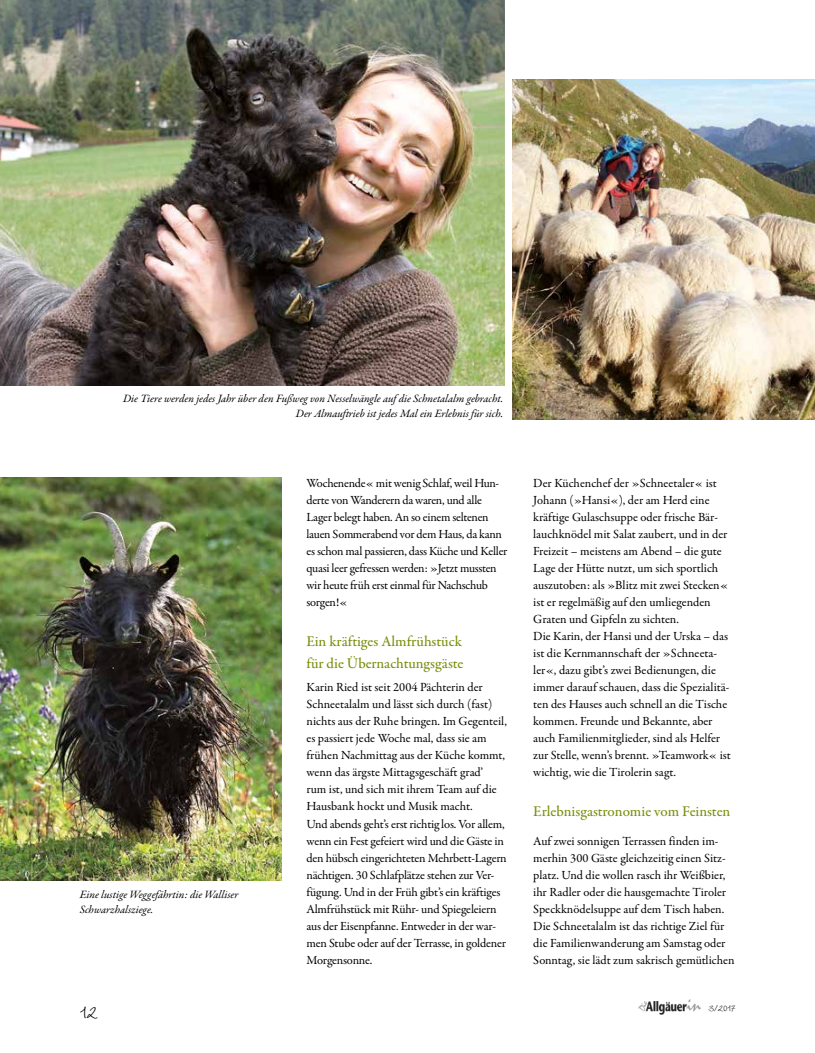
<style>
.page{position:relative;width:815px;height:1053px;background:#fff}
.page>*{position:absolute;margin:0;border:0;box-sizing:border-box;transform-origin:0 0}
.t1{font:25px "Wiesbaden Swing";color:#000}
.t2{font:500 15px/22.5px "Garamond Premr Pro";letter-spacing:-.005em;color:#798e0b}
.t3{font:12.5px/17px "Garamond Premr Pro";letter-spacing:-.005em;color:#000}
.t4{font:12.5px/17px "Garamond Premr Pro";letter-spacing:-.025em;color:#000}
.t5{font:12.5px "Wiesbaden Swing";color:#000}
.t6{font:italic 11.25px/15px "Garamond Premr Pro";letter-spacing:-.005em;color:#000}
</style>
<div class="page">
<img style="left:638px;top:999px;width:63px;height:14px">
<img style="left:0;top:0;width:505px;height:385px">
<img style="left:512px;top:79px;width:303px;height:340px">
<img style="left:0;top:477px;width:282px;height:403px">
<p class="t6" style="left:123px;top:392px;width:382px;text-align:right">Die Tiere werden jedes Jahr über den Fußweg von Nesselwängle auf die Schnetalalm gebracht.<br>Der Almauftrieb ist jedes Mal ein Erlebnis für sich.</p>
<p class="t6" style="left:80px;top:887px;width:160px">Eine lustige Weggefährtin: die Walliser<br>Schwarzhalsziege.</p>
<p class="t4" style="left:306px;top:475px;width:202px">Wochenende« mit wenig Schlaf, weil Hun&shy;derte von Wanderern da waren, und alle Lager belegt haben. An so einem seltenen lauen Sommerabend vor dem Haus, da kann es schon mal passieren, dass Küche und Keller quasi leer gefressen werden: »Jetzt mussten wir heute früh erst einmal für Nachschub sorgen!«</p>
<p class="t2" style="left:306px;top:630px;width:159px">Ein kräftiges Almfrühstück für die Übernachtungsgäste</p>
<p class="t3" style="left:306px;top:679px;width:202px">Karin Ried ist seit 2004 Pächterin der Schneetalalm und lässt sich durch (fast) nichts aus der Ruhe bringen. Im Gegenteil, es passiert jede Woche mal, dass sie am frühen Nachmittag aus der Küche kommt, wenn das ärgste Mittagsgeschäft grad’<br>rum ist, und sich mit ihrem Team auf die Hausbank hockt und Musik macht.<br>Und abends geht’s erst richtig los. Vor allem, wenn ein Fest gefeiert wird und die Gäste in den hübsch eingerichteten Mehrbett-Lagern nächtigen. 30 Schlafplätze stehen zur Ver&shy;fügung. Und in der Früh gibt’s ein kräftiges Almfrühstück mit Rühr- und Spiegeleiern aus der Eisenpfanne. Entweder in der war&shy;men Stube oder auf der Terrasse, in goldener Morgensonne.</p>
<p class="t3" style="left:533px;top:475px;width:199px">Der Küchenchef der »Schneetaler« ist Johann (»Hansi«), der am Herd eine kräftige Gulaschsuppe oder frische Bär&shy;lauchknödel mit Salat zaubert, und in der Freizeit – meistens am Abend – die gute Lage der Hütte nutzt, um sich sportlich auszutoben: als »Blitz mit zwei Stecken« ist er regelmäßig auf den umliegenden Graten und Gipfeln zu sichten.<br>Die Karin, der Hansi und der Urska – das ist die Kernmannschaft der »Schneeta&shy;ler«, dazu gibt’s zwei Bedienungen, die immer darauf schauen, dass die Spezialitä&shy;ten des Hauses auch schnell an die Tische kommen. Freunde und Bekannte, aber auch Familienmitglieder, sind als Helfer zur Stelle, wenn’s brennt. »Teamwork« ist wichtig, wie die Tirolerin sagt.</p>
<p class="t2" style="left:533px;top:800px;width:199px">Erlebnisgastronomie vom Feinsten</p>
<p class="t3" style="left:533px;top:832px;width:203px">Auf zwei sonnigen Terrassen finden im&shy;merhin 300 Gäste gleichzeitig einen Sitz&shy;platz. Und die wollen rasch ihr Weißbier, ihr Radler oder die hausgemachte Tiroler Speckknödelsuppe auf dem Tisch haben.<br>Die Schneetalalm ist das richtige Ziel für die Familienwanderung am Samstag oder Sonntag, sie lädt zum sakrisch gemütlichen</p>
<h1 class="t1" style="left:80px;top:997px;width:19px">12</h1>
<p class="t5" style="left:708px;top:1001px;width:28px">3/2017</p>
</div>
